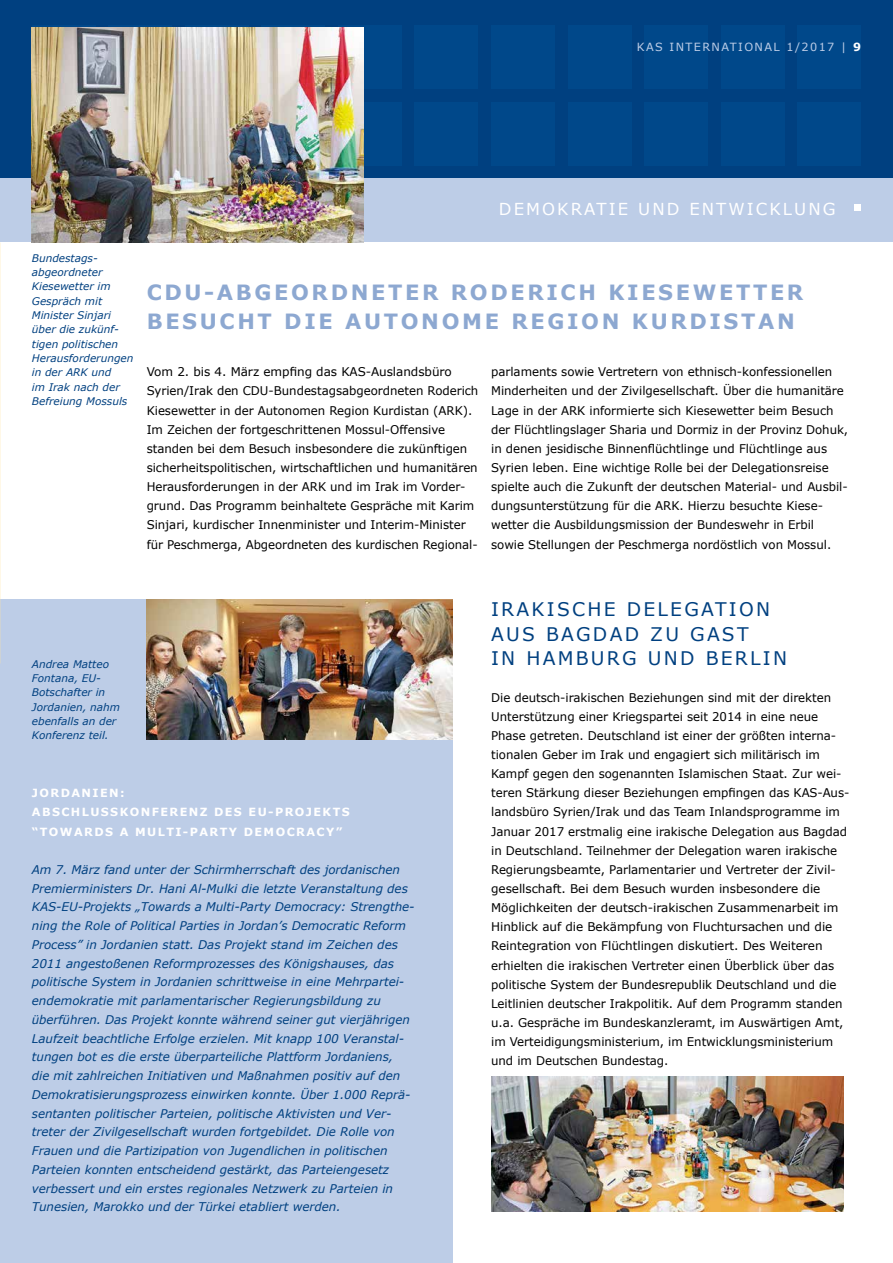
<style>
.page{position:relative;width:893px;height:1263px;background:#fff}
.page>*{position:absolute;margin:0;border:0;box-sizing:border-box;transform-origin:0 0}
.t1{font:700 21px/28.7px "Verdana";letter-spacing:.125em;color:#8da8d1}
.t2{font:18.75px/24.5px "Verdana";letter-spacing:.12em;color:#004080}
.t3{font:16.5px "Verdana";letter-spacing:.125em;color:#fff}
.t4{font:12px/19.2px "Verdana";letter-spacing:-.005em;color:#000}
.t5{font:italic 12px/18.8px "Verdana";letter-spacing:-.005em;color:#004080}
.t6{font:700 11.25px/19.2px "Verdana";letter-spacing:.125em;color:#fff}
.t7{font:11.25px "Verdana";letter-spacing:.125em;color:#bdcde7}
.t8{font:italic 10.5px/14.4px "Verdana";color:#004080}
.s1{font-weight:700;color:#fff}
</style>
<div class="page">
<div style="left:0;top:0;width:893px;height:179px;background:#004080"></div>
<div style="left:0;top:179px;width:893px;height:63px;background:#bdcde7"></div>
<svg style="left:32px;top:27px;width:64px;height:1px"></svg>
<svg style="left:108px;top:27px;width:64px;height:1px"></svg>
<svg style="left:185px;top:27px;width:64px;height:1px"></svg>
<svg style="left:261px;top:27px;width:64px;height:1px"></svg>
<div style="left:338px;top:26px;width:64px;height:63px;background:#00488a"></div>
<div style="left:338px;top:102px;width:64px;height:64px;background:#00488a"></div>
<div style="left:415px;top:26px;width:63px;height:63px;background:#00488a"></div>
<div style="left:415px;top:102px;width:63px;height:64px;background:#00488a"></div>
<div style="left:491px;top:26px;width:64px;height:63px;background:#00488a"></div>
<div style="left:491px;top:102px;width:64px;height:64px;background:#00488a"></div>
<div style="left:568px;top:26px;width:63px;height:63px;background:#00488a"></div>
<div style="left:568px;top:102px;width:63px;height:64px;background:#00488a"></div>
<div style="left:644px;top:26px;width:64px;height:63px;background:#00488a"></div>
<div style="left:644px;top:102px;width:64px;height:64px;background:#00488a"></div>
<div style="left:721px;top:26px;width:63px;height:63px;background:#00488a"></div>
<div style="left:721px;top:102px;width:63px;height:64px;background:#00488a"></div>
<div style="left:797px;top:26px;width:64px;height:63px;background:#00488a"></div>
<div style="left:797px;top:102px;width:64px;height:64px;background:#00488a"></div>
<div style="left:0;top:600px;width:453px;height:663px;background:#bdcde7"></div>
<div style="left:854px;top:204px;width:7px;height:7px;background:#fff"></div>
<img style="left:147px;top:600px;width:306px;height:140px">
<img style="left:32px;top:28px;width:332px;height:214px">
<img style="left:491px;top:1076px;width:353px;height:136px">
<p class="t7" style="left:637px;top:40px;width:226px">KAS INTERNATIONAL 1/2017 | <span class="s1">9</span></p>
<h3 class="t3" style="left:499px;top:198px;width:338px">DEMOKRATIE UND ENTWICKLUNG</h3>
<p class="t8" style="left:32px;top:250px;width:103px">Bundestags&shy;abgeordneter<br>Kiesewetter im<br>Gespräch mit<br>Minister Sinjari über die zukünf&shy;tigen politischen<br>Herausforderungen in der ARK und<br>im Irak nach der<br>Befreiung Mossuls</p>
<h1 class="t1" style="left:147px;top:277px;width:658px">CDU-ABGEORDNETER RODERICH KIESEWETTER<br>BESUCHT DIE AUTONOME REGION KURDISTAN</h1>
<p class="t4" style="left:147px;top:362px;width:333px">Vom 2. bis 4. März empfing das KAS-Auslandsbüro Syrien/Irak den CDU-Bundestagsabgeordneten Roderich Kiesewetter in der Autonomen Region Kurdistan (ARK).<br>Im Zeichen der fortgeschrittenen Mossul-Offensive standen bei dem Besuch insbesondere die zukünftigen sicherheitspolitischen, wirtschaftlichen und humanitären Herausforderungen in der ARK und im Irak im Vorder&shy;grund. Das Programm beinhaltete Gespräche mit Karim Sinjari, kurdischer Innenminister und Interim-Minister für Peschmerga, Abgeordneten des kurdischen Regional-</p>
<p class="t4" style="left:491px;top:362px;width:358px">parlaments sowie Vertretern von ethnisch-konfessionellen Minderheiten und der Zivilgesellschaft. Über die humanitäre Lage in der ARK informierte sich Kiesewetter beim Besuch der Flüchtlingslager Sharia und Dormiz in der Provinz Dohuk, in denen jesidische Binnenflüchtlinge und Flüchtlinge aus Syrien leben. Eine wichtige Rolle bei der Delegationsreise spielte auch die Zukunft der deutschen Material- und Ausbil&shy;dungsunterstützung für die ARK. Hierzu besuchte Kiese&shy;wetter die Ausbildungsmission der Bundeswehr in Erbil sowie Stellungen der Peschmerga nordöstlich von Mossul.</p>
<p class="t8" style="left:32px;top:656px;width:90px">Andrea Matteo<br>Fontana, EU-<br>Botschafter in<br>Jordanien, nahm ebenfalls an der<br>Konferenz teil.</p>
<p class="t6" style="left:32px;top:783px;width:319px">JORDANIEN:<br>ABSCHLUSSKONFERENZ DES EU-PROJEKTS “TOWARDS A MULTI-PARTY DEMOCRACY”</p>
<p class="t5" style="left:32px;top:860px;width:384px">Am 7. März fand unter der Schirmherrschaft des jordanischen Premierministers Dr. Hani Al-Mulki die letzte Veranstaltung des KAS-EU-Projekts „Towards a Multi-Party Democracy: Strengthe&shy;ning the Role of Political Parties in Jordan’s Democratic Reform Process” in Jordanien statt. Das Projekt stand im Zeichen des 2011 angestoßenen Reformprozesses des Königshauses, das politische System in Jordanien schrittweise in eine Mehrpartei&shy;endemokratie mit parlamentarischer Regierungsbildung zu überführen. Das Projekt konnte während seiner gut vierjährigen Laufzeit beachtliche Erfolge erzielen. Mit knapp 100 Veranstal&shy;tungen bot es die erste überparteiliche Plattform Jordaniens,<br>die mit zahlreichen Initiativen und Maßnahmen positiv auf den Demokratisierungsprozess einwirken konnte. Über 1.000 Reprä&shy;sentanten politischer Parteien, politische Aktivisten und Ver&shy;treter der Zivilgesellschaft wurden fortgebildet. Die Rolle von Frauen und die Partizipation von Jugendlichen in politischen Parteien konnten entscheidend gestärkt, das Parteiengesetz verbessert und ein erstes regionales Netzwerk zu Parteien in Tunesien, Marokko und der Türkei etabliert werden.</p>
<h2 class="t2" style="left:491px;top:596px;width:297px">IRAKISCHE DELEGATION<br>AUS BAGDAD ZU GAST<br>IN HAMBURG UND BERLIN</h2>
<p class="t4" style="left:491px;top:687px;width:360px">Die deutsch-irakischen Beziehungen sind mit der direkten Unterstützung einer Kriegspartei seit 2014 in eine neue Phase getreten. Deutschland ist einer der größten interna&shy;tionalen Geber im Irak und engagiert sich militärisch im Kampf gegen den sogenannten Islamischen Staat. Zur wei&shy;teren Stärkung dieser Beziehungen empfingen das KAS-Aus&shy;landsbüro Syrien/Irak und das Team Inlandsprogramme im Januar 2017 erstmalig eine irakische Delegation aus Bagdad in Deutschland. Teilnehmer der Delegation waren irakische Regierungsbeamte, Parlamentarier und Vertreter der Zivil&shy;gesellschaft. Bei dem Besuch wurden insbesondere die Möglichkeiten der deutsch-irakischen Zusammenarbeit im Hinblick auf die Bekämpfung von Fluchtursachen und die Reintegration von Flüchtlingen diskutiert. Des Weiteren erhielten die irakischen Vertreter einen Überblick über das politische System der Bundesrepublik Deutschland und die Leitlinien deutscher Irakpolitik. Auf dem Programm standen u.a. Gespräche im Bundeskanzleramt, im Auswärtigen Amt, im Verteidigungsministerium, im Entwicklungsministerium und im Deutschen Bundestag.</p>
</div>
